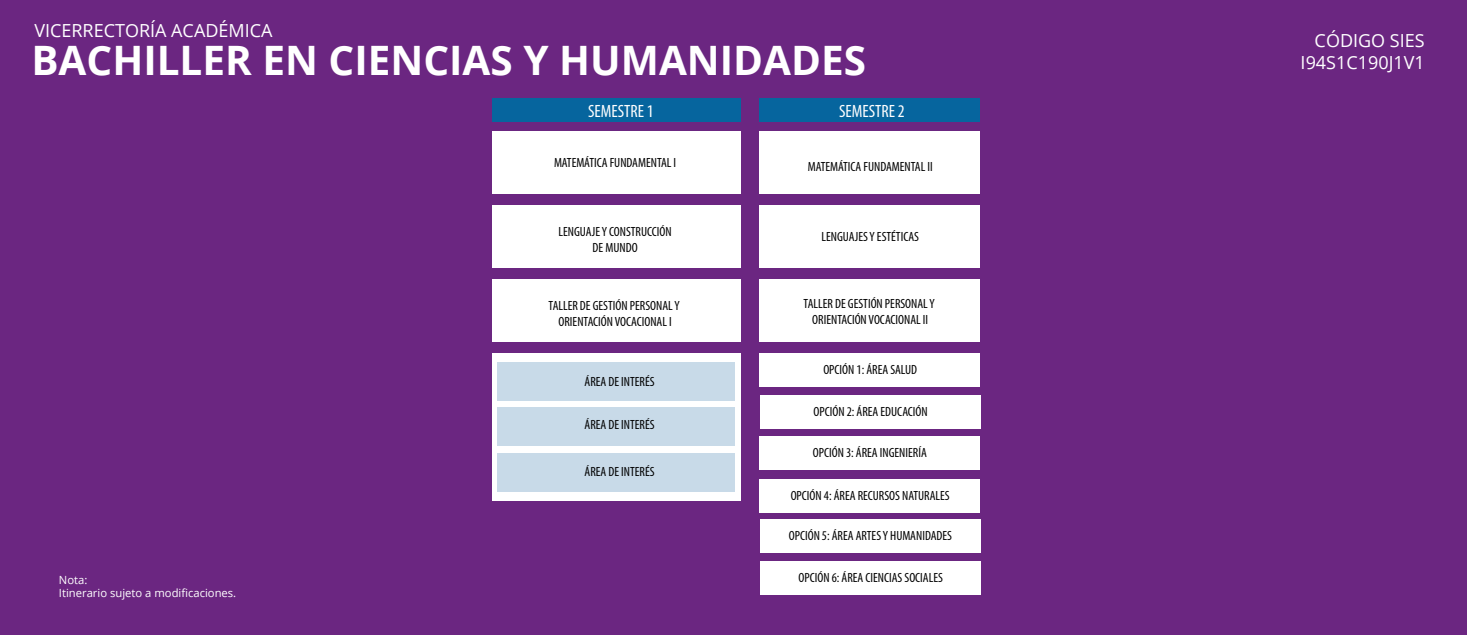
<style>
.page{position:relative;width:1467px;height:635px;background:#fff}
.page>*{position:absolute;margin:0;border:0;box-sizing:border-box;transform-origin:0 0}
.t1{font:700 40.5px "Open Sans";color:#fff}
.t2{font:18px/22.5px "Open Sans";color:#fff;text-align:right}
.t3{font:condensed 17.78px "Myriad Pro";color:#fff}
.t4{font:condensed 13.28px/16px "Myriad Pro";color:#000;text-align:center}
.t5{font:11.25px/13.5px "Open Sans";color:#fff}
</style>
<div class="page">
<div style="left:0;top:0;width:1467px;height:634px;background:#6b2681"></div>
<div style="left:492px;top:353px;width:248px;height:147px;background:#fff"></div>
<div style="left:497px;top:362px;width:238px;height:38px;background:#c8dae8"></div>
<div style="left:497px;top:407px;width:238px;height:38px;background:#c8dae8"></div>
<div style="left:497px;top:453px;width:238px;height:38px;background:#c8dae8"></div>
<div style="left:492px;top:98px;width:248px;height:24px;background:#06659e"></div>
<div style="left:492px;top:131px;width:248px;height:62px;background:#fff"></div>
<div style="left:492px;top:205px;width:248px;height:62px;background:#fff"></div>
<div style="left:492px;top:279px;width:248px;height:62px;background:#fff"></div>
<div style="left:760px;top:131px;width:220px;height:62px;background:#fff"></div>
<div style="left:760px;top:205px;width:220px;height:62px;background:#fff"></div>
<div style="left:760px;top:279px;width:220px;height:62px;background:#fff"></div>
<div style="left:760px;top:353px;width:220px;height:33px;background:#fff"></div>
<div style="left:760px;top:98px;width:220px;height:24px;background:#06659e"></div>
<div style="left:760px;top:395px;width:221px;height:33px;background:#fff"></div>
<div style="left:759px;top:436px;width:221px;height:33px;background:#fff"></div>
<div style="left:759px;top:479px;width:221px;height:33px;background:#fff"></div>
<div style="left:760px;top:519px;width:220px;height:33px;background:#fff"></div>
<div style="left:760px;top:561px;width:221px;height:33px;background:#fff"></div>
<h2 class="t2" style="left:34px;top:19px;width:240px">VICERRECTORÍA ACADÉMICA</h2>
<h1 class="t1" style="left:31px;top:31px;width:836px">BACHILLER EN CIENCIAS Y HUMANIDADES</h1>
<p class="t5" style="left:59px;top:572px;width:179px">Nota:<br>Itinerario sujeto a modificaciones.</p>
<h3 class="t3" style="left:588px;top:100px;width:67px">SEMESTRE 1</h3>
<p class="t4" style="left:554px;top:154px;width:124px">MATEMÁTICA FUNDAMENTAL I</p>
<p class="t4" style="left:559px;top:224px;width:115px">LENGUAJE Y CONSTRUCCIÓN<br>DE MUNDO</p>
<p class="t4" style="left:549px;top:297px;width:133px">TALLER DE GESTIÓN PERSONAL Y<br>ORIENTACIÓN VOCACIONAL I</p>
<p class="t4" style="left:585px;top:373px;width:72px">ÁREA DE INTERÉS</p>
<p class="t4" style="left:585px;top:416px;width:72px">ÁREA DE INTERÉS</p>
<p class="t4" style="left:585px;top:462px;width:72px">ÁREA DE INTERÉS</p>
<h3 class="t3" style="left:839px;top:100px;width:67px">SEMESTRE 2</h3>
<p class="t4" style="left:808px;top:158px;width:126px">MATEMÁTICA FUNDAMENTAL II</p>
<p class="t4" style="left:821px;top:228px;width:99px">LENGUAJES Y ESTÉTICAS</p>
<p class="t4" style="left:804px;top:295px;width:133px">TALLER DE GESTIÓN PERSONAL Y<br>ORIENTACIÓN VOCACIONAL II</p>
<p class="t4" style="left:823px;top:361px;width:95px">OPCIÓN 1: ÁREA SALUD</p>
<p class="t4" style="left:813px;top:403px;width:116px">OPCIÓN 2: ÁREA EDUCACIÓN</p>
<p class="t4" style="left:813px;top:444px;width:115px">OPCIÓN 3: ÁREA INGENIERÍA</p>
<p class="t4" style="left:791px;top:487px;width:161px">OPCIÓN 4: ÁREA RECURSOS NATURALES</p>
<p class="t4" style="left:789px;top:527px;width:165px">OPCIÓN 5: ÁREA ARTES Y HUMANIDADES</p>
<p class="t4" style="left:799px;top:569px;width:146px">OPCIÓN 6: ÁREA CIENCIAS SOCIALES</p>
<h2 class="t2" style="left:1301px;top:29px;width:126px">CÓDIGO SIES<br>I94S1C190J1V1</h2>
</div>
